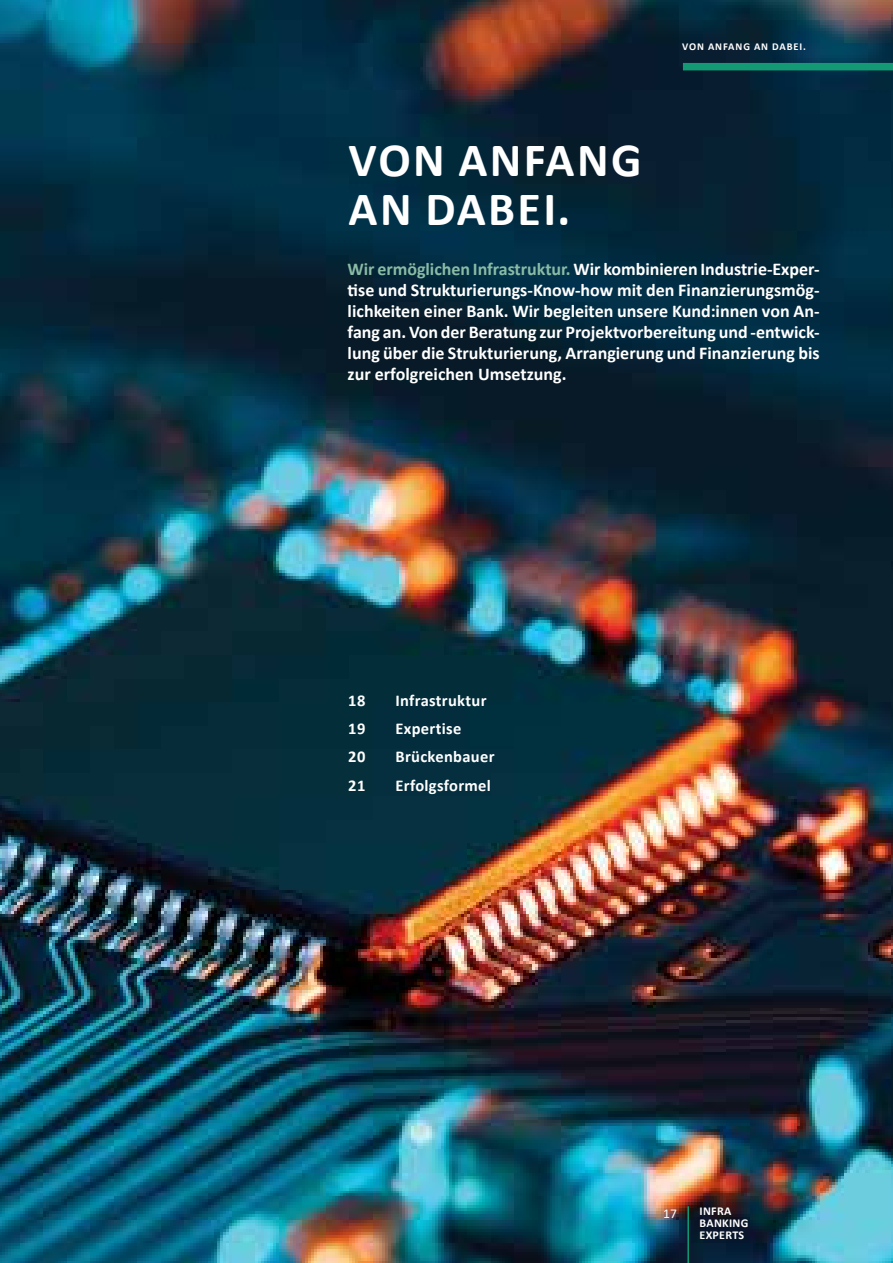
<style>
.page{position:relative;width:893px;height:1263px;background:#fff}
.page>*{position:absolute;margin:0;border:0;box-sizing:border-box;transform-origin:0 0}
.t1{font:700 48px/49.5px "Calibri";letter-spacing:.05em;color:#fff}
.t2{font:700 18px/21px "Calibri";color:#fff}
.t3{font:700 16.5px "Calibri";letter-spacing:.02em;color:#fff}
.t4{font:13.5px "Calibri";color:#fff}
.t5{font:700 12px/12px "Calibri";letter-spacing:.025em;color:#fff}
.t6{font:700 10.5px "Calibri";letter-spacing:.09em;color:#fff}
.s1{color:#8abba5}
</style>
<div class="page">
<img style="left:0;top:0;width:893px;height:1263px">
<hr style="left:687px;top:1206px;width:2px;height:57px;background:#139a74">
<div style="left:683px;top:63px;width:210px;height:7px;background:#139a74"></div>
<p class="t6" style="left:682px;top:39px;width:125px">VON ANFANG AN DABEI.</p>
<h1 class="t1" style="left:349px;top:134px;width:295px">VON ANFANG<br>AN DABEI.</h1>
<p class="t2" style="left:348px;top:258px;width:473px"><span class="s1">Wir ermöglichen Infrastruktur.</span> Wir kombinieren Industrie-Exper-- tise und Strukturierungs-Know-how mit den Finanzierungsmög&shy;lichkeiten einer Bank. Wir begleiten unsere Kund:innen von An&shy;fang an. Von der Beratung zur Projektvorbereitung und -entwick&shy;lung über die Strukturierung, Arrangierung und Finanzierung bis zur erfolgreichen Umsetzung.</p>
<p class="t3" style="left:348px;top:688px;width:19px">18</p>
<p class="t3" style="left:395px;top:688px;width:93px">Infrastruktur</p>
<p class="t3" style="left:348px;top:717px;width:19px">19</p>
<p class="t3" style="left:395px;top:717px;width:67px">Expertise</p>
<p class="t3" style="left:348px;top:745px;width:19px">20</p>
<p class="t3" style="left:395px;top:745px;width:101px">Brückenbauer</p>
<p class="t3" style="left:348px;top:773px;width:19px">21</p>
<p class="t3" style="left:395px;top:773px;width:97px">Erfolgsformel</p>
<p class="t4" style="left:663px;top:1204px;width:15px">17</p>
<p class="t5" style="left:699px;top:1205px;width:50px">INFRA<br>BANKING<br>EXPERTS</p>
</div>
